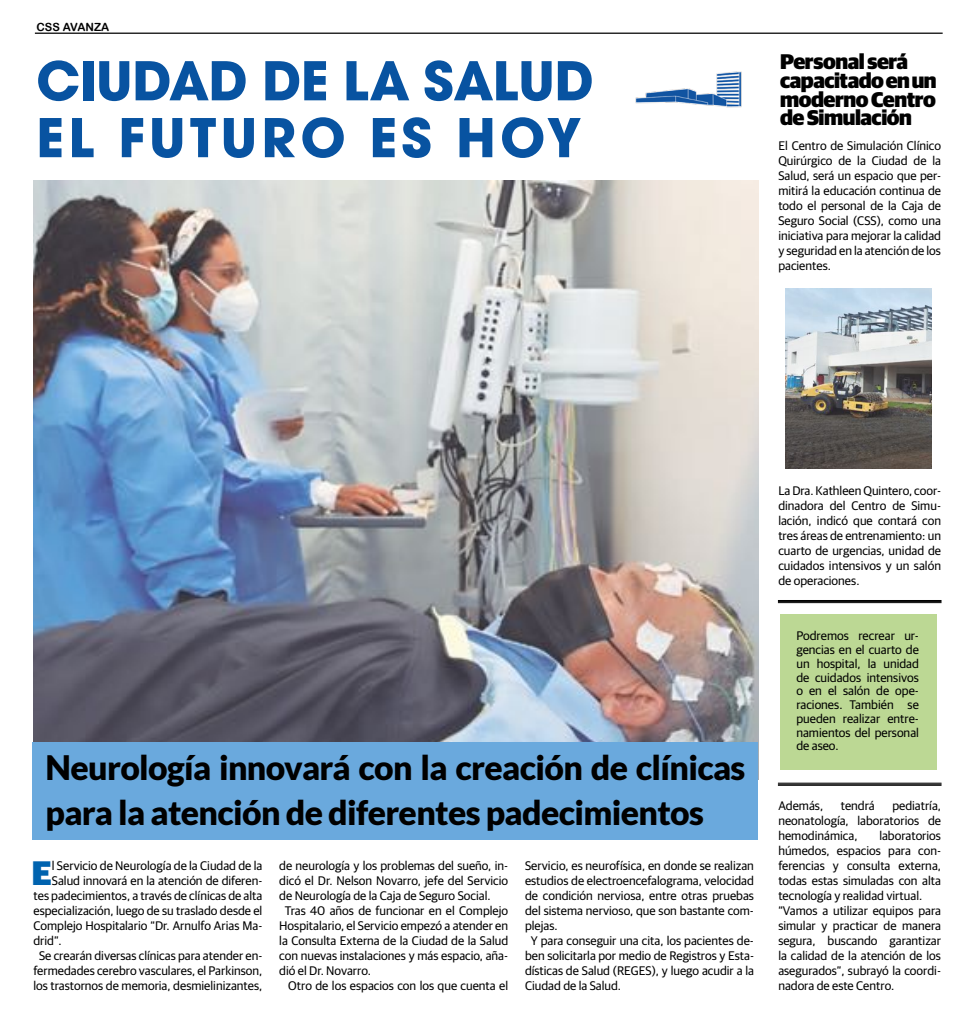
<style>
.page{position:relative;width:975px;height:1035px;background:#fff}
.page>*{position:absolute;margin:0;border:0;box-sizing:border-box;transform-origin:0 0}
.t1{font:58.75px/56.9px "Avant Garde Md ITCTT Bold";letter-spacing:.01em;color:#0853a1}
.t2{font:900 34.12px "Guardian Sans";color:#0063af}
.t3{font:900 33.75px/45px "Lato";letter-spacing:-.02em;color:#000}
.t4{font:900 21.25px/18.8px "Guardian Sans";letter-spacing:-.02em;color:#000}
.t5{font:12.5px/15px "Guardian Sans";color:#000;text-align:justify}
.t6{font:11.25px "Arial Rounded MT Bold";color:#000}
</style>
<div class="page">
<hr style="left:35px;top:33px;width:907px;height:1px;background:#000">
<img style="left:33px;top:180px;width:725px;height:562px">
<div style="left:33px;top:742px;width:725px;height:98px;background:#6aa9dd"></div>
<div style="left:780px;top:614px;width:157px;height:155px;background:#bcd894"></div>
<img style="left:785px;top:289px;width:146px;height:180px">
<hr style="left:778px;top:600px;width:163px;height:1px;background:#000">
<hr style="left:778px;top:601px;width:163px;height:1px;background:#000">
<hr style="left:778px;top:602px;width:163px;height:1px;background:#000">
<hr style="left:778px;top:783px;width:163px;height:1px;background:#000">
<hr style="left:778px;top:784px;width:163px;height:1px;background:#000">
<hr style="left:778px;top:785px;width:163px;height:1px;background:#000">
<img style="left:635px;top:71px;width:107px;height:37px">
<p class="t6" style="left:37px;top:21px;width:74px">CSS AVANZA</p>
<h1 class="t1" style="left:36px;top:52px;width:558px">CIUDAD DE LA SALUD<br>EL FUTURO ES HOY</h1>
<h3 class="t4" style="left:780px;top:50px;width:158px">Personal será capacitado en un moderno Centro de Simulación</h3>
<p class="t5" style="left:778px;top:137px;width:164px">El Centro de Simulación Clínico Quirúrgico de la Ciudad de la Salud, será un espacio que per&shy;mitirá la educación continua de todo el personal de la Caja de Seguro Social (CSS), como una iniciativa para mejorar la calidad y seguridad en la atención de los pacientes.</p>
<h3 class="t3" style="left:46px;top:744px;width:701px">Neurología innovará con la creación de clínicas para la atención de diferentes padecimientos</h3>
<h2 class="t2" style="left:32px;top:847px;width:21px">E</h2>
<p class="t5" style="left:52px;top:857px;width:212px">l Servicio de Neurología de la Ciudad de la</p>
<p class="t5" style="left:525px;top:857px;width:230px">Servicio, es neurofísica, en donde se realizan</p>
<p class="t5" style="left:525px;top:872px;width:230px">estudios de electroencefalograma, velocidad</p>
<p class="t5" style="left:525px;top:887px;width:230px">de condición nerviosa, entre otras pruebas</p>
<p class="t5" style="left:525px;top:902px;width:230px">del sistema nervioso, que son bastante com-</p>
<p class="t5" style="left:525px;top:917px;width:34px">plejas.</p>
<p class="t5" style="left:531px;top:932px;width:225px">Y para conseguir una cita, los pacientes de-</p>
<p class="t5" style="left:525px;top:947px;width:230px">ben solicitarla por medio de Registros y Esta-</p>
<p class="t5" style="left:525px;top:962px;width:230px">dísticas de Salud (REGES), y luego acudir a la</p>
<p class="t5" style="left:525px;top:977px;width:98px">Ciudad de la Salud.</p>
<p class="t5" style="left:279px;top:857px;width:230px">de neurología y los problemas del sueño, in-</p>
<p class="t5" style="left:279px;top:872px;width:230px">dicó el Dr. Nelson Novarro, jefe del Servicio</p>
<p class="t5" style="left:279px;top:887px;width:213px">de Neurología de la Caja de Seguro Social.</p>
<p class="t5" style="left:285px;top:902px;width:225px">Tras 40 años de funcionar en el Complejo</p>
<p class="t5" style="left:279px;top:917px;width:230px">Hospitalario, el Servicio empezó a atender en</p>
<p class="t5" style="left:279px;top:932px;width:230px">la Consulta Externa de la Ciudad de la Salud</p>
<p class="t5" style="left:279px;top:947px;width:230px">con nuevas instalaciones y más espacio, aña-</p>
<p class="t5" style="left:279px;top:962px;width:93px">dió el Dr. Novarro.</p>
<p class="t5" style="left:288px;top:977px;width:221px">Otro de los espacios con los que cuenta el</p>
<p class="t5" style="left:52px;top:872px;width:212px">Salud innovará en la atención de diferen-</p>
<p class="t5" style="left:33px;top:887px;width:230px">tes padecimientos, a través de clínicas de alta</p>
<p class="t5" style="left:33px;top:902px;width:230px">especialización, luego de su traslado desde el</p>
<p class="t5" style="left:33px;top:917px;width:230px">Complejo Hospitalario “Dr. Arnulfo Arias Ma-</p>
<p class="t5" style="left:33px;top:932px;width:30px">drid”.</p>
<p class="t5" style="left:39px;top:947px;width:225px">Se crearán diversas clínicas para atender en-</p>
<p class="t5" style="left:33px;top:962px;width:230px">fermedades cerebro vasculares, el Parkinson,</p>
<p class="t5" style="left:33px;top:977px;width:230px">los trastornos de memoria, desmielinizantes,</p>
<p class="t5" style="left:778px;top:482px;width:164px">La Dra. Kathleen Quintero, coor&shy;dinadora del Centro de Simu&shy;lación, indicó que contará con tres áreas de entrenamiento: un cuarto de urgencias, unidad de cuidados intensivos y un salón de operaciones.</p>
<p class="t5" style="left:796px;top:628px;width:124px;line-height:13.8px">Podremos recrear ur&shy;gencias en el cuarto de un hospital, la unidad de cuidados intensivos o en el salón de ope&shy;raciones. También se pueden realizar entre&shy;namientos del personal de aseo.</p>
<p class="t5" style="left:778px;top:797px;width:46px">Además,</p>
<p class="t5" style="left:841px;top:797px;width:35px">tendrá</p>
<p class="t5" style="left:778px;top:797px;width:164px;text-indent:114px">pediatría, neonatología, laboratorios de hemodinámica,</p>
<p class="t5" style="left:778px;top:827px;width:164px;text-align:left;text-indent:101px">laboratorios húmedos, espacios para con&shy;ferencias y consulta externa, todas estas simuladas con alta tecnología y realidad virtual. “Vamos a utilizar equipos para simular y practicar de manera segura, buscando garantizar la calidad de la atención de los asegurados”, subrayó la coordi&shy;nadora de este Centro.</p>
</div>
